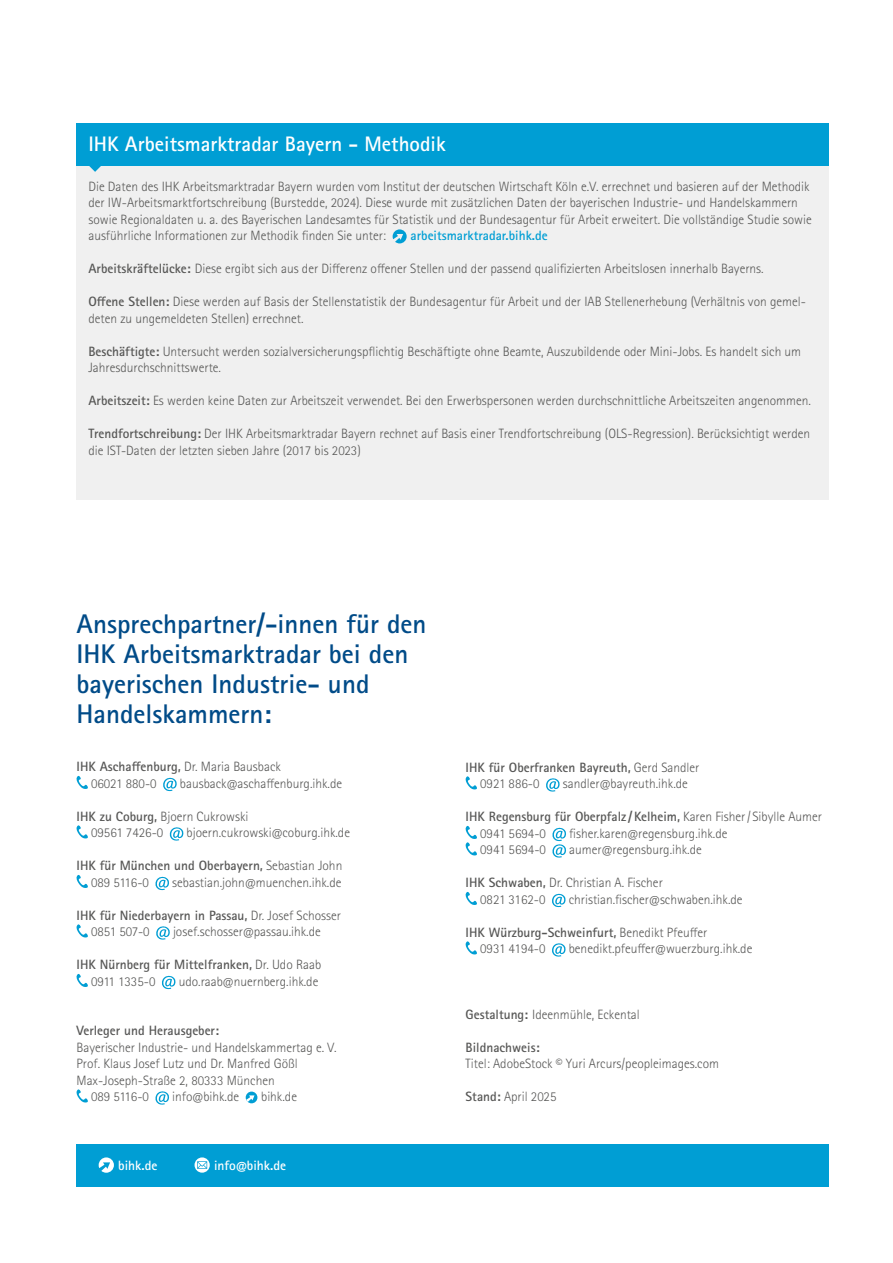
<style>
.page{position:relative;width:893px;height:1263px;background:#fff}
.page>*{position:absolute;margin:0;border:0;box-sizing:border-box;transform-origin:0 0}
.t1{font:700 27px/30px "Rotis Sans Serif Std";color:#004b88}
.t2{font:700 21px "Rotis Sans Serif Std";color:#fff}
.t3{font:300 13.5px/16.5px "Rotis Sans Serif Std";color:#575756}
.t4{font:700 13.5px/16.5px "Rotis Sans Serif Std";color:#575756}
.t5{font:700 13.5px "Rotis Sans Serif Std";color:#009ed4}
.t6{font:700 13.5px "Rotis Sans Serif Std";color:#fff}
.s1{font-weight:700}
.s2{font-weight:300}
</style>
<div class="page">
<div style="left:77px;top:123px;width:752px;height:377px;background:#f0f0f0"></div>
<svg style="left:393px;top:229px;width:14px;height:14px"></svg>
<div style="left:77px;top:1144px;width:752px;height:42px;background:#009ed4"></div>
<svg style="left:99px;top:1157px;width:15px;height:16px"></svg>
<svg style="left:195px;top:1157px;width:15px;height:16px"></svg>
<svg style="left:197px;top:1161px;width:10px;height:8px"></svg>
<div style="left:77px;top:123px;width:752px;height:43px;background:#009ed4"></div>
<svg style="left:89px;top:166px;width:12px;height:6px"></svg>
<svg style="left:77px;top:776px;width:11px;height:13px"></svg>
<svg style="left:163px;top:777px;width:14px;height:14px"></svg>
<svg style="left:77px;top:825px;width:11px;height:13px"></svg>
<svg style="left:169px;top:827px;width:15px;height:14px"></svg>
<svg style="left:77px;top:875px;width:11px;height:13px"></svg>
<svg style="left:155px;top:876px;width:14px;height:14px"></svg>
<svg style="left:77px;top:924px;width:11px;height:13px"></svg>
<svg style="left:156px;top:926px;width:14px;height:14px"></svg>
<svg style="left:77px;top:974px;width:11px;height:13px"></svg>
<svg style="left:162px;top:975px;width:14px;height:14px"></svg>
<svg style="left:77px;top:1089px;width:11px;height:13px"></svg>
<svg style="left:155px;top:1091px;width:14px;height:14px"></svg>
<svg style="left:246px;top:1091px;width:11px;height:12px"></svg>
<svg style="left:246px;top:1095px;width:8px;height:7px"></svg>
<svg style="left:466px;top:776px;width:11px;height:13px"></svg>
<svg style="left:546px;top:778px;width:14px;height:14px"></svg>
<svg style="left:466px;top:826px;width:11px;height:29px"></svg>
<svg style="left:552px;top:827px;width:14px;height:31px"></svg>
<svg style="left:466px;top:892px;width:11px;height:13px"></svg>
<svg style="left:552px;top:893px;width:14px;height:14px"></svg>
<svg style="left:466px;top:941px;width:11px;height:13px"></svg>
<svg style="left:552px;top:943px;width:14px;height:14px"></svg>
<h2 class="t2" style="left:88px;top:130px;width:359px">IHK Arbeitsmarktradar Bayern - Methodik</h2>
<p class="t3" style="left:88px;top:178px;width:725px">Die Daten des IHK Arbeitsmarktradar Bayern wurden vom Institut der deutschen Wirtschaft Köln e.V. errechnet und basieren auf der Methodik der IW-Arbeitsmarktfortschreibung (Burstedde, 2024). Diese wurde mit zusätzlichen Daten der bayerischen Industrie- und Handelskammern sowie Regionaldaten u. a. des Bayerischen Landesamtes für Statistik und der Bundesagentur für Arbeit erweitert. Die vollständige Studie sowie ausführliche Informationen zur Methodik finden Sie unter:</p>
<p class="t5" style="left:411px;top:227px;width:139px">arbeitsmarktradar.bihk.de</p>
<p class="t3" style="left:88px;top:261px;width:677px"><span class="s1">Arbeitskräftelücke:</span> Diese ergibt sich aus der Differenz offener Stellen und der passend qualifizierten Arbeitslosen innerhalb Bayerns.</p>
<p class="t3" style="left:88px;top:294px;width:719px"><span class="s1">Offene Stellen:</span> Diese werden auf Basis der Stellenstatistik der Bundesagentur für Arbeit und der IAB Stellenerhebung (Verhältnis von gemel&shy;deten zu ungemeldeten Stellen) errechnet.</p>
<p class="t3" style="left:88px;top:343px;width:714px"><span class="s1">Beschäftigte:</span> Untersucht werden sozialversicherungspflichtig Beschäftigte ohne Beamte, Auszubildende oder Mini-Jobs. Es handelt sich um<br>Jahresdurchschnittswerte.</p>
<p class="t3" style="left:88px;top:393px;width:724px"><span class="s1">Arbeitszeit:</span> Es werden keine Daten zur Arbeitszeit verwendet. Bei den Erwerbspersonen werden durchschnittliche Arbeitszeiten angenommen.</p>
<p class="t3" style="left:88px;top:426px;width:723px"><span class="s1">Trendfortschreibung:</span> Der IHK Arbeitsmarktradar Bayern rechnet auf Basis einer Trendfortschreibung (OLS-Regression). Berücksichtigt werden die IST-Daten der letzten sieben Jahre (2017 bis 2023)</p>
<h1 class="t1" style="left:77px;top:608px;width:352px">Ansprechpartner/-innen für den<br>IHK Arbeitsmarktradar bei den bayerischen Industrie- und<br>Handelskammern:</h1>
<p class="t3" style="left:91px;top:759px;width:191px;text-indent:-15px"><span class="s1">IHK Aschaffenburg,</span> Dr. Maria Bausback<br>06021 880-0</p>
<p class="t3" style="left:180px;top:775px;width:164px">bausback@aschaffenburg.ihk.de</p>
<p class="t3" style="left:91px;top:808px;width:159px;text-indent:-15px"><span class="s1">IHK zu Coburg,</span> Bjoern Cukrowski<br>09561 7426-0</p>
<p class="t3" style="left:187px;top:825px;width:165px">bjoern.cukrowski@coburg.ihk.de</p>
<p class="t4" style="left:91px;top:857px;width:253px;text-indent:-15px">IHK für München und Oberbayern, <span class="s2">Sebastian John<br>089 5116-0</span></p>
<p class="t3" style="left:172px;top:874px;width:171px">sebastian.john@muenchen.ihk.de</p>
<p class="t4" style="left:91px;top:907px;width:251px;text-indent:-15px">IHK für Niederbayern in Passau, <span class="s2">Dr. Josef Schosser<br>0851 507-0</span></p>
<p class="t3" style="left:173px;top:924px;width:149px">josef.schosser@passau.ihk.de</p>
<p class="t4" style="left:91px;top:956px;width:232px;text-indent:-15px">IHK Nürnberg für Mittelfranken, <span class="s2">Dr. Udo Raab<br>0911 1335-0</span></p>
<p class="t3" style="left:179px;top:973px;width:141px">udo.raab@nuernberg.ihk.de</p>
<p class="t4" style="left:77px;top:1022px;width:144px">Verleger und Herausgeber:</p>
<p class="t3" style="left:77px;top:1039px;width:262px">Bayerischer Industrie- und Handelskammertag e. V.</p>
<p class="t3" style="left:77px;top:1056px;width:223px">Prof. Klaus Josef Lutz und Dr. Manfred Gößl</p>
<p class="t3" style="left:77px;top:1072px;width:200px">Max-Joseph-Straße 2, 80333 München</p>
<p class="t3" style="left:91px;top:1089px;width:59px">089 5116-0</p>
<p class="t3" style="left:172px;top:1089px;width:68px">info@bihk.de</p>
<p class="t3" style="left:261px;top:1089px;width:37px">bihk.de</p>
<p class="t6" style="left:118px;top:1156px;width:41px">bihk.de</p>
<p class="t6" style="left:214px;top:1156px;width:74px">info@bihk.de</p>
<p class="t4" style="left:480px;top:759px;width:221px;text-indent:-15px">IHK für Oberfranken Bayreuth, <span class="s2">Gerd Sandler<br>0921 886-0</span></p>
<p class="t3" style="left:563px;top:776px;width:127px">sandler@bayreuth.ihk.de</p>
<p class="t4" style="left:480px;top:808px;width:343px;text-indent:-15px">IHK Regensburg für Oberpfalz/Kelheim, <span class="s2">Karen Fisher/ Sibylle Aumer<br>0941 5694-0</span></p>
<p class="t3" style="left:569px;top:825px;width:160px">fisher.karen@regensburg.ihk.de</p>
<p class="t3" style="left:480px;top:842px;width:67px">0941 5694-0</p>
<p class="t3" style="left:569px;top:842px;width:134px">aumer@regensburg.ihk.de</p>
<p class="t3" style="left:480px;top:875px;width:184px;text-indent:-15px"><span class="s1">IHK Schwaben,</span> Dr. Christian A. Fischer<br>0821 3162-0</p>
<p class="t3" style="left:569px;top:891px;width:175px">christian.fischer@schwaben.ihk.de</p>
<p class="t3" style="left:480px;top:924px;width:229px;text-indent:-15px"><span class="s1">IHK Würzburg-Schweinfurt,</span> Benedikt Pfeuffer<br>0931 4194-0</p>
<p class="t3" style="left:569px;top:941px;width:185px">benedikt.pfeuffer@wuerzburg.ihk.de</p>
<p class="t3" style="left:466px;top:1006px;width:176px"><span class="s1">Gestaltung:</span> Ideenmühle, Eckental</p>
<p class="t4" style="left:466px;top:1039px;width:75px">Bildnachweis:</p>
<p class="t3" style="left:466px;top:1056px;width:255px">Titel: AdobeStock © Yuri Arcurs/peopleimages.com</p>
<p class="t3" style="left:466px;top:1089px;width:92px"><span class="s1">Stand:</span> April 2025</p>
</div>
